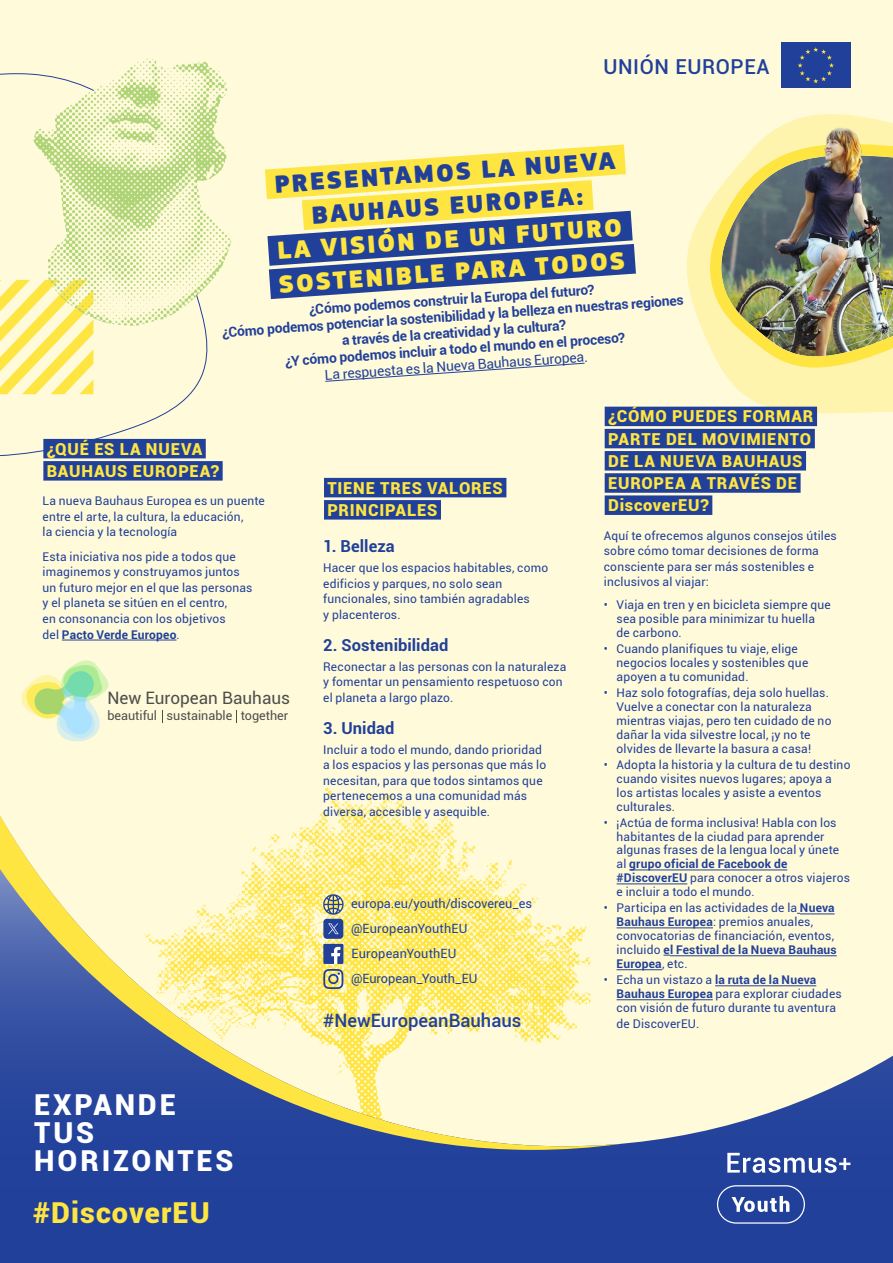
<style>
.page{position:relative;width:893px;height:1263px;background:#fffad9}
.page>*{position:absolute;margin:0;border:0;box-sizing:border-box;transform-origin:0 0}
.t1{font:900 28.8px/27.9px "Roboto";letter-spacing:.1em;color:#fff}
.t2{font:900 28.8px "Roboto";letter-spacing:.04em;color:#fee542}
.t3{font:900 25.65px/33.3px "EC Square Sans Pro";color:#fee542}
.t4{font:900 25.65px/33.3px "EC Square Sans Pro";color:#21409a;text-align:center}
.t5{font:500 20.55px "Roboto";letter-spacing:.03em;color:#21409a}
.t6{font:500 18.45px "Roboto";color:#21409a}
.t7{font:17.1px "Roboto";color:#4d4d4d}
.Titles{font:900 16.5px "Roboto";letter-spacing:.05em;color:#fee542}
.t8{font:700 16.5px "Roboto";letter-spacing:.005em;color:#21409a}
.Intro{font:700 13.8px/16.6px "Roboto";color:#21409a;text-align:center}
.Intro-2{font:13.8px "Roboto";color:#21409a}
.t9{font:12.75px "Roboto";letter-spacing:.005em;color:#21409a}
.t10{font:12.6px "Roboto";color:#4d4d4d}
.Body{font:12px/14px "Roboto";letter-spacing:.015em;color:#21409a}
.s1{font-weight:700}
</style>
<div class="page">
<svg style="left:0;top:869px;width:893px;height:394px"></svg>
<svg style="left:0;top:792px;width:622px;height:358px"></svg>
<div style="left:717px;top:1185px;width:88px;height:39px;border:1px solid #fff;border-radius:19px"></div>
<svg style="left:727px;top:1153px;width:123px;height:20px;background:#6d81bc"></svg>
<svg style="left:732px;top:1196px;width:57px;height:16px"></svg>
<svg style="left:0;top:73px;width:206px;height:384px"></svg>
<svg style="left:0;top:84px;width:208px;height:310px"></svg>
<img style="left:31px;top:59px;width:201px;height:272px">
<svg style="left:685px;top:381px;width:208px;height:41px;fill:#fef4ae"></svg>
<img style="left:693px;top:303px;width:200px;height:78px">
<img style="left:687px;top:114px;width:206px;height:189px">
<div style="left:324px;top:478px;width:182px;height:19px;background:#21409a"></div>
<div style="left:324px;top:500px;width:117px;height:20px;background:#21409a"></div>
<svg style="left:21px;top:660px;width:88px;height:81px"></svg>
<svg style="left:162px;top:710px;width:1px;height:13px"></svg>
<svg style="left:236px;top:710px;width:1px;height:13px"></svg>
<div style="left:43px;top:439px;width:163px;height:19px;background:#21409a"></div>
<div style="left:43px;top:461px;width:180px;height:20px;background:#21409a"></div>
<hr style="left:62px;top:640px;width:114px;height:1px;background:#21409a">
<div style="left:605px;top:407px;width:212px;height:19px;background:#21409a"></div>
<div style="left:605px;top:429px;width:210px;height:19px;background:#21409a"></div>
<div style="left:605px;top:451px;width:201px;height:19px;background:#21409a"></div>
<div style="left:605px;top:473px;width:196px;height:20px;background:#21409a"></div>
<div style="left:605px;top:495px;width:107px;height:20px;background:#21409a"></div>
<hr style="left:629px;top:870px;width:158px;height:1px;background:#21409a">
<hr style="left:617px;top:883px;width:70px;height:1px;background:#21409a">
<hr style="left:800px;top:914px;width:35px;height:1px;background:#21409a">
<hr style="left:617px;top:927px;width:96px;height:1px;background:#21409a">
<hr style="left:670px;top:955px;width:167px;height:1px;background:#21409a">
<hr style="left:617px;top:969px;width:45px;height:1px;background:#21409a">
<hr style="left:715px;top:985px;width:101px;height:1px;background:#21409a">
<hr style="left:617px;top:999px;width:96px;height:1px;background:#21409a">
<svg style="left:325px;top:363px;width:260px;height:19px"></svg>
<svg style="left:265px;top:144px;width:371px;height:155px"></svg>
<div style="left:781px;top:43px;width:69px;height:45px;background:#21409a"></div>
<svg style="left:798px;top:47px;width:36px;height:36px"></svg>
<svg style="left:322px;top:893px;width:23px;height:23px"></svg>
<svg style="left:323px;top:944px;width:20px;height:45px"></svg>
<div style="left:323px;top:919px;width:20px;height:20px;background:#21409a;border-radius:4px"></div>
<svg style="left:328px;top:923px;width:11px;height:11px"></svg>
<p class="t5" style="left:603px;top:53px;width:168px">UNIÓN EUROPEA</p>
<p class="t4" style="left:274px;top:169px;width:343px;rotate:-4deg">PRESENTAMOS LA NUEVA<br>BAUHAUS EUROPEA:</p>
<p class="t3" style="left:275px;top:235px;width:349px;rotate:-4deg">LA VISIÓN DE UN FUTURO<br>SOSTENIBLE PARA TODOS</p>
<p class="Intro" style="left:220px;top:307px;width:464px;rotate:-4deg">¿Cómo podemos construir la Europa del futuro?<br>¿Cómo podemos potenciar la sostenibilidad y la belleza en nuestras regiones a través de la creatividad y la cultura?<br>¿Y cómo podemos incluir a todo el mundo en el proceso?</p>
<p class="Intro-2" style="left:324px;top:365px;width:265px;rotate:-4deg">La respuesta es la Nueva Bauhaus Europea.</p>
<p class="Titles" style="left:47px;top:437px;width:157px">¿QUÉ ES LA NUEVA</p>
<p class="Titles" style="left:47px;top:459px;width:174px">BAUHAUS EUROPEA?</p>
<p class="Body" style="left:43px;top:493px;width:224px;line-height:15.6px">La nueva Bauhaus Europea es un puente entre el arte, la cultura, la educación,<br>la ciencia y la tecnología</p>
<p class="Body" style="left:43px;top:548px;width:212px;line-height:15.6px">Esta iniciativa nos pide a todos que imaginemos y construyamos juntos un futuro mejor en el que las personas y el planeta se sitúen en el centro,<br>en consonancia con los objetivos<br>del <span class="s1">Pacto Verde Europeo</span>.</p>
<p class="t7" style="left:107px;top:686px;width:184px">New European Bauhaus</p>
<p class="t10" style="left:107px;top:707px;width:182px">beautiful sustainable together</p>
<p class="t1" style="left:34px;top:1089px;width:201px">EXPANDE<br>TUS<br>HORIZONTES</p>
<p class="t2" style="left:33px;top:1192px;width:178px">#DiscoverEU</p>
<p class="Titles" style="left:327px;top:476px;width:177px">TIENE TRES VALORES</p>
<p class="Titles" style="left:327px;top:498px;width:111px">PRINCIPALES</p>
<p class="t8" style="left:323px;top:535px;width:73px">1. Belleza</p>
<p class="Body" style="left:323px;top:559px;width:227px;line-height:15.6px">Hacer que los espacios habitables, como edificios y parques, no solo sean funcionales, sino también agradables<br>y placenteros.</p>
<p class="t8" style="left:323px;top:633px;width:127px">2. Sostenibilidad</p>
<p class="Body" style="left:323px;top:658px;width:245px;line-height:15.6px">Reconectar a las personas con la naturaleza y fomentar un pensamiento respetuoso con el planeta a largo plazo.</p>
<p class="t8" style="left:323px;top:716px;width:73px">3. Unidad</p>
<p class="Body" style="left:323px;top:741px;width:225px;line-height:15.6px">Incluir a todo el mundo, dando prioridad a los espacios y las personas que más lo necesitan, para que todos sintamos que pertenecemos a una comunidad más diversa, accesible y asequible.</p>
<p class="t9" style="left:351px;top:895px;width:183px">europa.eu/youth/discovereu_es</p>
<p class="t9" style="left:351px;top:920px;width:118px">@EuropeanYouthEU</p>
<p class="t9" style="left:352px;top:944px;width:106px">EuropeanYouthEU</p>
<p class="t9" style="left:351px;top:969px;width:128px">@European_Youth_EU</p>
<p class="t6" style="left:323px;top:1008px;width:200px">#NewEuropeanBauhaus</p>
<p class="Titles" style="left:608px;top:405px;width:207px">¿CÓMO PUEDES FORMAR</p>
<p class="Titles" style="left:608px;top:427px;width:205px">PARTE DEL MOVIMIENTO</p>
<p class="Titles" style="left:608px;top:449px;width:196px">DE LA NUEVA BAUHAUS</p>
<p class="Titles" style="left:608px;top:471px;width:190px">EUROPEA A TRAVÉS DE</p>
<p class="Titles" style="left:608px;top:494px;width:102px">DiscoverEU?</p>
<p class="Body" style="left:604px;top:527px;width:234px;line-height:15.6px">Aquí te ofrecemos algunos consejos útiles sobre cómo tomar decisiones de forma consciente para ser más sostenibles e inclusivos al viajar:</p>
<p class="Body" style="left:617px;top:597px;width:216px;text-indent:-13px">• Viaja en tren y en bicicleta siempre que sea posible para minimizar tu huella de carbono.</p>
<p class="Body" style="left:617px;top:641px;width:193px;text-indent:-13px">• Cuando planifiques tu viaje, elige negocios locales y sostenibles que apoyen a tu comunidad.</p>
<p class="Body" style="left:617px;top:685px;width:216px;text-indent:-13px">• Haz solo fotografías, deja solo huellas.<br>Vuelve a conectar con la naturaleza mientras viajas, pero ten cuidado de no dañar la vida silvestre local, ¡y no te olvides de llevarte la basura a casa!</p>
<p class="Body" style="left:617px;top:757px;width:235px;text-indent:-13px">• Adopta la historia y la cultura de tu destino cuando visites nuevos lugares; apoya a los artistas locales y asiste a eventos culturales.</p>
<p class="Body" style="left:617px;top:815px;width:235px;text-indent:-13px">• ¡Actúa de forma inclusiva! Habla con los habitantes de la ciudad para aprender algunas frases de la lengua local y únete al <span class="s1">grupo oficial de Facebook de #DiscoverEU</span> para conocer a otros viajeros e incluir a todo el mundo.</p>
<p class="Body" style="left:617px;top:901px;width:222px;text-indent:-13px">• Participa en las actividades de la <span class="s1">Nueva Bauhaus Europea</span>: premios anuales, convocatorias de financiación, eventos, incluido <span class="s1">el Festival de la Nueva Bauhaus Europea</span>, etc.</p>
<p class="Body" style="left:617px;top:973px;width:227px;text-indent:-13px">• Echa un vistazo a <span class="s1">la ruta de la Nueva<br>Bauhaus Europea</span> para explorar ciudades con visión de futuro durante tu aventura</p>
<p class="Body" style="left:617px;top:1016px;width:84px">de DiscoverEU.</p>
</div>
